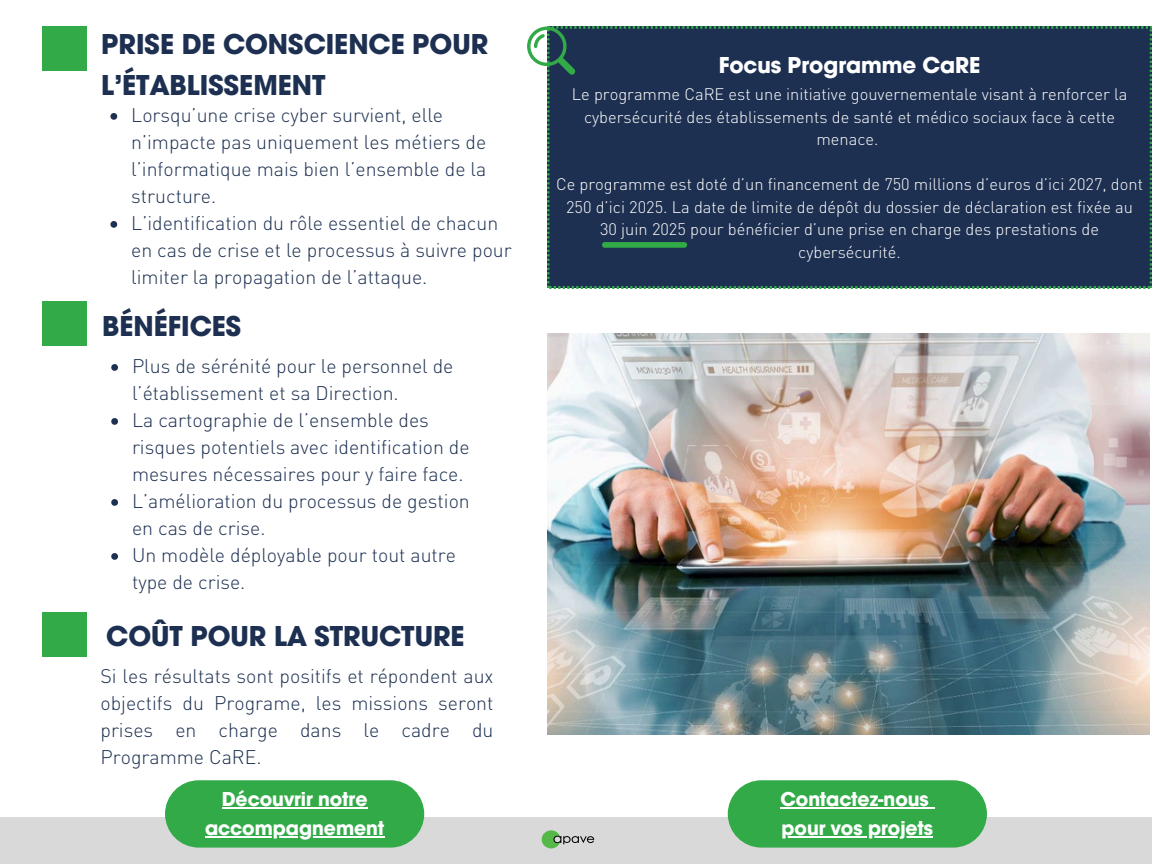
<style>
.page{position:relative;width:1152px;height:864px;background:#fff}
.page>*{position:absolute;margin:0;border:0;box-sizing:border-box;transform-origin:0 0}
.t1{font:700 30px/41.7px "Avant Gard Goth EF";color:#1d3051}
.t2{font:700 24px "Avant Gard Goth EF";color:#fff}
.t3{font:700 21px "Avant Gard Goth EF";color:#fff}
.t4{font:300 19.5px/27px "DIN Pro";color:#1d3051}
.t5{font:300 16.5px/22.5px "DIN Pro";color:#fff;text-align:center}
</style>
<div class="page">
<div style="left:42px;top:26px;width:44px;height:45px;background:#31aa47"></div>
<div style="left:0;top:817px;width:1152px;height:47px;background:#d9d9d9"></div>
<div style="left:42px;top:301px;width:44px;height:45px;background:#31aa47"></div>
<div style="left:42px;top:613px;width:44px;height:44px;background:#31aa47"></div>
<svg style="left:542px;top:830px;width:52px;height:18px"></svg>
<img style="left:547px;top:333px;width:602px;height:402px">
<div style="left:165px;top:780px;width:259px;height:68px;background:#31aa47;border-radius:34px"></div>
<hr style="left:222px;top:807px;width:146px;height:1px;background:#fff">
<hr style="left:205px;top:837px;width:179px;height:1px;background:#fff">
<div style="left:728px;top:780px;width:259px;height:68px;background:#31aa47;border-radius:34px"></div>
<hr style="left:780px;top:807px;width:149px;height:1px;background:#fff">
<hr style="left:781px;top:837px;width:152px;height:1px;background:#fff">
<div style="left:547px;top:26px;width:605px;height:262px;background:#1d3051"></div>
<svg style="left:527px;top:27px;width:48px;height:48px"></svg>
<div style="left:602px;top:242px;width:85px;height:6px;background:#31aa47;border-radius:3px"></div>
<svg style="left:111px;top:364px;width:7px;height:7px"></svg>
<svg style="left:111px;top:418px;width:7px;height:7px"></svg>
<svg style="left:111px;top:499px;width:7px;height:7px"></svg>
<svg style="left:111px;top:553px;width:7px;height:7px"></svg>
<svg style="left:110px;top:113px;width:7px;height:7px"></svg>
<svg style="left:110px;top:221px;width:7px;height:7px"></svg>
<p class="t1" style="left:101px;top:23px;width:389px">PRISE DE CONSCIENCE POUR<br>L’ÉTABLISSEMENT</p>
<p class="t4" style="left:131px;top:101px;width:357px">Lorsqu’une crise cyber survient, elle n’impacte pas uniquement les métiers de l’informatique mais bien l’ensemble de la structure.</p>
<h1 class="t4" style="left:131px;top:209px;width:382px">L’identification du rôle essentiel de chacun en cas de crise et le processus à suivre pour limiter la propagation de l’attaque.</h1>
<p class="t1" style="left:102px;top:306px;width:141px">BÉNÉFICES</p>
<p class="t4" style="left:132px;top:352px;width:323px">Plus de sérénité pour le personnel de l’établissement et sa Direction.</p>
<h2 class="t4" style="left:132px;top:406px;width:339px">La cartographie de l’ensemble des risques potentiels avec identification de mesures nécessaires pour y faire face.</h2>
<h1 class="t4" style="left:132px;top:487px;width:339px">L’amélioration du processus de gestion en cas de crise.</h1>
<p class="t4" style="left:132px;top:541px;width:326px">Un modèle déployable pour tout autre type de crise.</p>
<p class="t1" style="left:106px;top:615px;width:360px">COÛT POUR LA STRUCTURE</p>
<h2 class="t4" style="left:100px;top:661px;width:395px;text-align:justify">Si les résultats sont positifs et répondent aux objectifs du Programe, les missions seront prises en charge dans le cadre du Programme CaRE.</h2>
<h1 class="t3" style="left:222px;top:787px;width:147px">Découvrir notre</h1>
<p class="t3" style="left:205px;top:816px;width:181px">accompagnement</p>
<p class="t2" style="left:719px;top:52px;width:263px">Focus Programme CaRE</p>
<p class="t5" style="left:572px;top:82px;width:557px">Le programme CaRE est une initiative gouvernementale visant à renforcer la cybersécurité des établissements de santé et médico sociaux face à cette menace.</p>
<p class="t5" style="left:556px;top:172px;width:589px">Ce programme est doté d’un financement de 750 millions d’euros d’ici 2027, dont 250 d’ici 2025. La date de limite de dépôt du dossier de déclaration est fixée au 30 juin 2025 pour bénéficier d’une prise en charge des prestations de cybersécurité.</p>
<p class="t3" style="left:780px;top:787px;width:150px">Contactez-nous</p>
<p class="t3" style="left:781px;top:816px;width:153px">pour vos projets</p>
</div>
